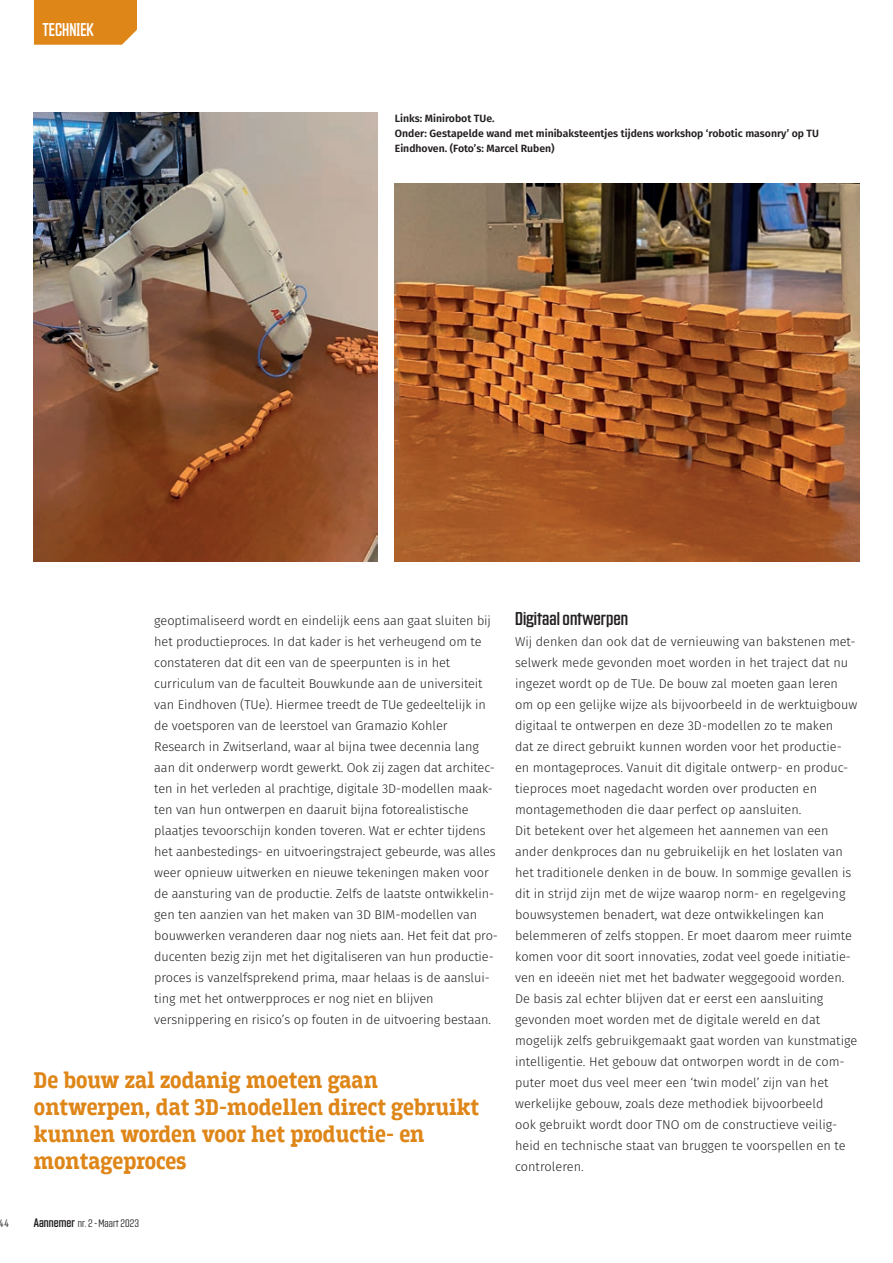
<style>
.page{position:relative;width:893px;height:1263px;background:#fff}
.page>*{position:absolute;margin:0;border:0;box-sizing:border-box;transform-origin:0 0}
.t1{font:700 24px/27px "Breakers Slab W00";color:#df8619}
.t2{font:18px "Countach";color:#231f20}
.t3{font:18px "Countach";color:#fff;scale:.9 1}
.t4{font:300 12.75px/21px "Fira Sans";color:#231f20}
.t5{font:600 10.5px/15px "Fira Sans";color:#231f20}
.t6{font:300 10.5px "Countach";color:#231f20}
.s1{font-weight:400;font-size:12px}
</style>
<div class="page">
<img style="left:34px;top:112px;width:344px;height:450px">
<img style="left:395px;top:184px;width:464px;height:378px">
<div style="left:34px;top:0;width:103px;height:45px;background:#df8619"></div>
<h2 class="t3" style="left:42px;top:23px;width:58px">TECHNIEK</h2>
<p class="t5" style="left:395px;top:112px;width:426px">Links: Minirobot TUe.<br>Onder: Gestapelde wand met minibaksteentjes tijdens workshop ‘robotic masonry’ op TU<br>Eindhoven. (Foto’s: Marcel Ruben)</p>
<p class="t4" style="left:154px;top:611px;width:345px">geoptimaliseerd wordt en eindelijk eens aan gaat sluiten bij het productieproces. In dat kader is het verheugend om te constateren dat dit een van de speerpunten is in het curriculum van de faculteit Bouwkunde aan de universiteit van Eindhoven (TUe). Hiermee treedt de TUe gedeeltelijk in de voetsporen van de leerstoel van Gramazio Kohler Research in Zwitserland, waar al bijna twee decennia lang aan dit onderwerp wordt gewerkt. Ook zij zagen dat architec&shy;ten in het verleden al prachtige, digitale 3D-modellen maak&shy;ten van hun ontwerpen en daaruit bijna fotorealistische plaatjes tevoorschijn konden toveren. Wat er echter tijdens het aanbestedings- en uitvoeringstraject gebeurde, was alles weer opnieuw uitwerken en nieuwe tekeningen maken voor de aansturing van de productie. Zelfs de laatste ontwikkelin&shy;gen ten aanzien van het maken van 3D BIM-modellen van bouwwerken veranderen daar nog niets aan. Het feit dat pro&shy;ducenten bezig zijn met het digitaliseren van hun productie&shy;proces is vanzelfsprekend prima, maar helaas is de aanslui&shy;ting met het ontwerpproces er nog niet en blijven versnippering en risico’s op fouten in de uitvoering bestaan.</p>
<h2 class="t2" style="left:515px;top:612px;width:115px">Digitaal ontwerpen</h2>
<p class="t4" style="left:515px;top:632px;width:344px">Wij denken dan ook dat de vernieuwing van bakstenen met&shy;selwerk mede gevonden moet worden in het traject dat nu ingezet wordt op de TUe. De bouw zal moeten gaan leren om op een gelijke wijze als bijvoorbeeld in de werktuigbouw digitaal te ontwerpen en deze 3D-modellen zo te maken<br>dat ze direct gebruikt kunnen worden voor het productie&shy;en montageproces. Vanuit dit digitale ontwerp- en produc&shy;tieproces moet nagedacht worden over producten en montagemethoden die daar perfect op aansluiten.<br>Dit betekent over het algemeen het aannemen van een ander denkproces dan nu gebruikelijk en het loslaten van het traditionele denken in de bouw. In sommige gevallen is dit in strijd zijn met de wijze waarop norm- en regelgeving bouwsystemen benadert, wat deze ontwikkelingen kan belemmeren of zelfs stoppen. Er moet daarom meer ruimte komen voor dit soort innovaties, zodat veel goede initiatie&shy;ven en ideeën niet met het badwater weggegooid worden.<br>De basis zal echter blijven dat er eerst een aansluiting gevonden moet worden met de digitale wereld en dat mogelijk zelfs gebruikgemaakt gaat worden van kunstmatige intelligentie. Het gebouw dat ontworpen wordt in de com&shy;puter moet dus veel meer een ‘twin model’ zijn van het werkelijke gebouw, zoals deze methodiek bijvoorbeeld<br>ook gebruikt wordt door TNO om de constructieve veilig&shy;heid en technische staat van bruggen te voorspellen en te controleren.</p>
<h1 class="t1" style="left:34px;top:1069px;width:447px">De bouw zal zodanig moeten gaan ontwerpen, dat 3D-modellen direct gebruikt kunnen worden voor het productie- en montageproces</h1>
<p class="t6" style="left:0;top:1217px;width:11px">44</p>
<p class="t6" style="left:34px;top:1217px;width:107px"><span class="s1">Aannemer</span> nr. 2 - Maart 2023</p>
</div>
